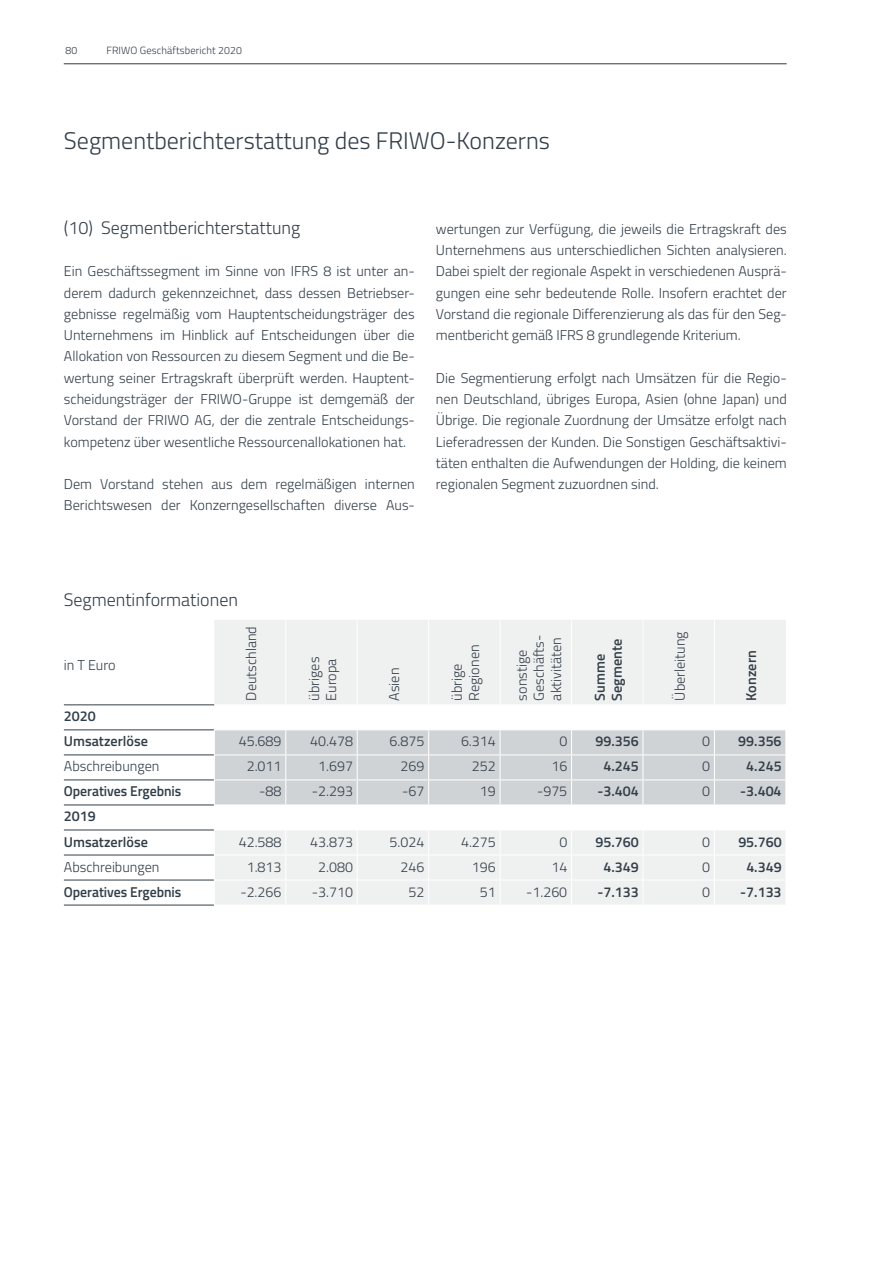
<style>
.page{position:relative;width:893px;height:1263px;background:#fff}
.page>*{position:absolute;margin:0;border:0;box-sizing:border-box;transform-origin:0 0}
.t1{font:300 24px "Titillium Web";color:#323e48}
.t2{font:300 18px "Titillium Web";color:#323e48}
.t3{font:300 14.25px/21.3px "Titillium Web";color:#323e48}
.t4{font:600 14.25px/25px "Titillium Web";color:#323e48}
.t5{font:300 10.5px "Titillium Web";letter-spacing:.01em;color:#323e48}
</style>
<div class="page">
<div style="left:214px;top:620px;width:572px;height:84px;background:#eff0f0"></div>
<hr style="left:64px;top:704px;width:150px;height:1px;background:#323e48">
<hr style="left:64px;top:729px;width:150px;height:1px;background:#323e48">
<hr style="left:64px;top:754px;width:150px;height:1px;background:#323e48">
<hr style="left:64px;top:779px;width:150px;height:1px;background:#323e48">
<hr style="left:64px;top:804px;width:150px;height:1px;background:#323e48">
<hr style="left:64px;top:830px;width:150px;height:1px;background:#323e48">
<hr style="left:64px;top:855px;width:150px;height:1px;background:#323e48">
<hr style="left:64px;top:880px;width:150px;height:1px;background:#323e48">
<hr style="left:64px;top:905px;width:150px;height:1px;background:#323e48">
<hr style="left:285px;top:620px;width:1px;height:84px;background:#fff">
<hr style="left:357px;top:620px;width:1px;height:84px;background:#fff">
<hr style="left:428px;top:620px;width:1px;height:84px;background:#fff">
<hr style="left:500px;top:620px;width:1px;height:84px;background:#fff">
<hr style="left:571px;top:620px;width:1px;height:84px;background:#fff">
<hr style="left:643px;top:620px;width:1px;height:84px;background:#fff">
<hr style="left:714px;top:620px;width:1px;height:84px;background:#fff">
<svg style="left:214px;top:705px;width:572px;height:199px"></svg>
<hr style="left:64px;top:64px;width:723px;height:1px;background:#323e48">
<p class="t5" style="left:65px;top:43px;width:13px">80</p>
<p class="t5" style="left:106px;top:43px;width:137px">FRIWO Geschäftsbericht 2020</p>
<h1 class="t1" style="left:64px;top:123px;width:488px">Segmentberichterstattung des FRIWO-Konzerns</h1>
<p class="t2" style="left:64px;top:215px;width:238px">(10) Segmentberichterstattung</p>
<p class="t3" style="left:64px;top:260px;width:352px;text-align:justify">Ein Geschäftssegment im Sinne von IFRS 8 ist unter an&shy;derem dadurch gekennzeichnet, dass dessen Betriebser&shy;gebnisse regelmäßig vom Hauptentscheidungsträger des Unternehmens im Hinblick auf Entscheidungen über die Allokation von Ressourcen zu diesem Segment und die Be&shy;wertung seiner Ertragskraft überprüft werden. Hauptent&shy;scheidungsträger der FRIWO-Gruppe ist demgemäß der Vorstand der FRIWO AG, der die zentrale Entscheidungs&shy;kompetenz über wesentliche Ressourcenallokationen hat.</p>
<p class="t3" style="left:64px;top:473px;width:352px">Dem Vorstand stehen aus dem regelmäßigen internen<br>Berichtswesen der Konzerngesellschaften diverse Aus-</p>
<p class="t3" style="left:436px;top:218px;width:352px;text-align:justify">wertungen zur Verfügung, die jeweils die Ertragskraft des Unternehmens aus unterschiedlichen Sichten analysieren.<br>Dabei spielt der regionale Aspekt in verschiedenen Ausprä&shy;gungen eine sehr bedeutende Rolle. Insofern erachtet der Vorstand die regionale Differenzierung als das für den Seg&shy;mentbericht gemäß IFRS 8 grundlegende Kriterium.</p>
<p class="t3" style="left:436px;top:366px;width:352px;text-align:justify">Die Segmentierung erfolgt nach Umsätzen für die Regio&shy;nen Deutschland, übriges Europa, Asien (ohne Japan) und Übrige. Die regionale Zuordnung der Umsätze erfolgt nach Lieferadressen der Kunden. Die Sonstigen Geschäftsaktivi&shy;täten enthalten die Aufwendungen der Holding, die keinem regionalen Segment zuzuordnen sind.</p>
<p class="t2" style="left:64px;top:587px;width:176px">Segmentinformationen</p>
<p class="t3" style="left:64px;top:654px;width:53px">in T Euro</p>
<p class="t3" style="left:240px;top:701px;width:76px;rotate:-90deg">Deutschland</p>
<p class="t3" style="left:305px;top:701px;width:45px;line-height:17.1px;rotate:-90deg">übriges<br>Europa</p>
<p class="t3" style="left:383px;top:701px;width:34px;rotate:-90deg">Asien</p>
<p class="t3" style="left:448px;top:701px;width:57px;line-height:17.1px;rotate:-90deg">übrige<br>Regionen</p>
<p class="t3" style="left:513px;top:701px;width:67px;line-height:17.1px;rotate:-90deg">sonstige<br>Geschäfts&shy;aktivitäten</p>
<p class="t4" style="left:591px;top:701px;width:63px;line-height:17.1px;rotate:-90deg">Summe<br>Segmente</p>
<p class="t3" style="left:668px;top:701px;width:71px;rotate:-90deg">Überleitung</p>
<p class="t4" style="left:738px;top:701px;width:52px;rotate:-90deg">Konzern</p>
<p class="t4" style="left:64px;top:703px;width:86px">2020<br>Umsatzerlöse</p>
<p class="t3" style="left:239px;top:730px;width:44px">45.689</p>
<p class="t3" style="left:310px;top:730px;width:44px">40.478</p>
<p class="t3" style="left:390px;top:730px;width:36px">6.875</p>
<p class="t3" style="left:461px;top:730px;width:36px">6.314</p>
<p class="t3" style="left:559px;top:730px;width:9px">0</p>
<p class="t4" style="left:595px;top:728px;width:45px">99.356</p>
<p class="t3" style="left:702px;top:730px;width:9px">0</p>
<p class="t4" style="left:738px;top:728px;width:45px">99.356</p>
<p class="t3" style="left:64px;top:755px;width:97px">Abschreibungen</p>
<p class="t3" style="left:247px;top:755px;width:36px">2.011</p>
<p class="t3" style="left:318px;top:755px;width:36px">1.697</p>
<p class="t3" style="left:400px;top:755px;width:25px">269</p>
<p class="t3" style="left:472px;top:755px;width:25px">252</p>
<p class="t3" style="left:551px;top:755px;width:17px">16</p>
<p class="t4" style="left:603px;top:753px;width:37px">4.245</p>
<p class="t3" style="left:702px;top:755px;width:9px">0</p>
<p class="t4" style="left:746px;top:753px;width:37px">4.245</p>
<p class="t4" style="left:64px;top:778px;width:119px">Operatives Ergebnis</p>
<p class="t3" style="left:259px;top:780px;width:24px">-88</p>
<p class="t3" style="left:312px;top:780px;width:43px">-2.293</p>
<p class="t3" style="left:402px;top:780px;width:24px">-67</p>
<p class="t3" style="left:480px;top:780px;width:17px">19</p>
<p class="t3" style="left:537px;top:780px;width:32px">-975</p>
<p class="t4" style="left:597px;top:778px;width:43px">-3.404</p>
<p class="t3" style="left:702px;top:780px;width:9px">0</p>
<p class="t4" style="left:740px;top:778px;width:43px">-3.404</p>
<p class="t4" style="left:64px;top:803px;width:86px">2019<br>Umsatzerlöse</p>
<p class="t3" style="left:239px;top:830px;width:44px">42.588</p>
<p class="t3" style="left:310px;top:830px;width:44px">43.873</p>
<p class="t3" style="left:390px;top:830px;width:36px">5.024</p>
<p class="t3" style="left:461px;top:830px;width:36px">4.275</p>
<p class="t3" style="left:559px;top:830px;width:9px">0</p>
<p class="t4" style="left:595px;top:828px;width:45px">95.760</p>
<p class="t3" style="left:702px;top:830px;width:9px">0</p>
<p class="t4" style="left:738px;top:828px;width:45px">95.760</p>
<p class="t3" style="left:64px;top:855px;width:97px">Abschreibungen</p>
<p class="t3" style="left:247px;top:855px;width:36px">1.813</p>
<p class="t3" style="left:318px;top:855px;width:36px">2.080</p>
<p class="t3" style="left:400px;top:855px;width:25px">246</p>
<p class="t3" style="left:472px;top:855px;width:25px">196</p>
<p class="t3" style="left:551px;top:855px;width:17px">14</p>
<p class="t4" style="left:603px;top:853px;width:37px">4.349</p>
<p class="t3" style="left:702px;top:855px;width:9px">0</p>
<p class="t4" style="left:746px;top:853px;width:37px">4.349</p>
<p class="t4" style="left:64px;top:878px;width:119px">Operatives Ergebnis</p>
<p class="t3" style="left:240px;top:880px;width:43px">-2.266</p>
<p class="t3" style="left:312px;top:880px;width:43px">-3.710</p>
<p class="t3" style="left:408px;top:880px;width:17px">52</p>
<p class="t3" style="left:480px;top:880px;width:17px">51</p>
<p class="t3" style="left:526px;top:880px;width:43px">-1.260</p>
<p class="t4" style="left:597px;top:878px;width:43px">-7.133</p>
<p class="t3" style="left:702px;top:880px;width:9px">0</p>
<p class="t4" style="left:740px;top:878px;width:43px">-7.133</p>
</div>
